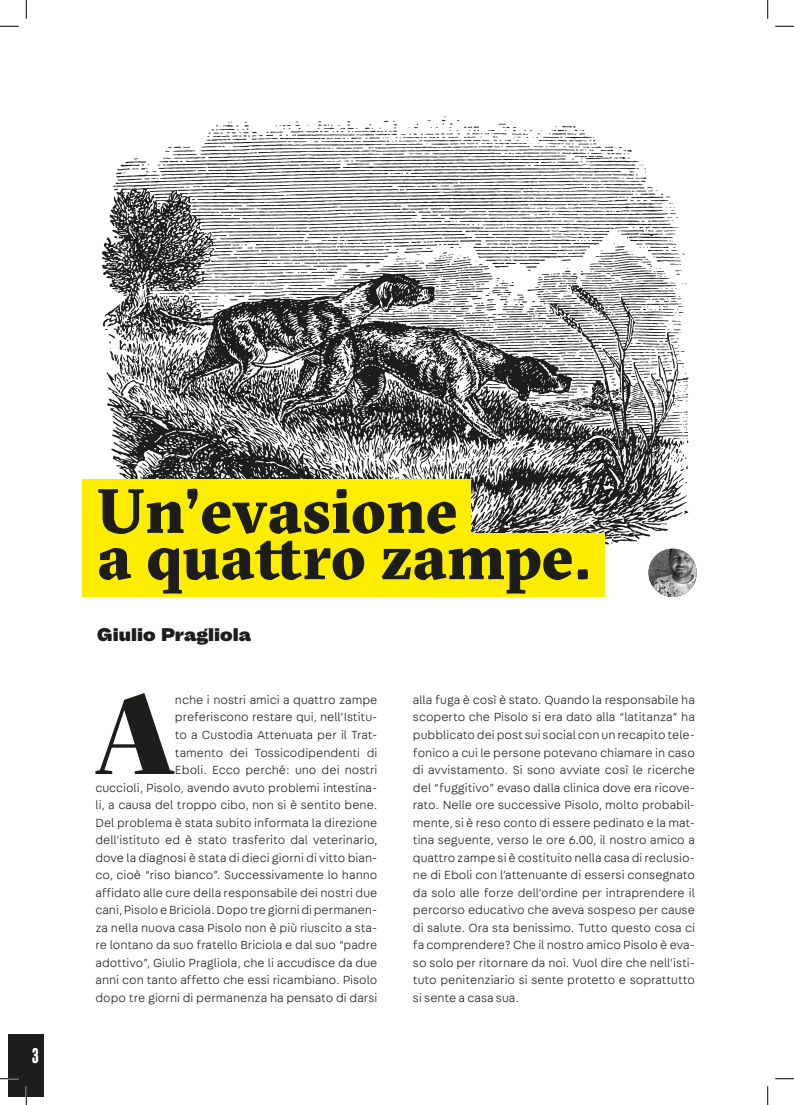
<style>
.page{position:relative;width:794px;height:1105px;background:#fff}
.page>*{position:absolute;margin:0;border:0;box-sizing:border-box;transform-origin:0 0}
.t1{font:112.5px "GT Sectra Display Super";color:#1d1d1b}
.t2{font:900 62.5px "GT Sectra";color:#1d1d1b}
.t3{font:500 20px "Druk";color:#fff}
.t4{font:800 17.5px "Mint Grotesk";color:#1d1d1b}
.t5{font:300 12.5px/17.5px "Fabriga";color:#1d1d1b;text-align:right}
</style>
<div class="page">
<div style="left:9px;top:1034px;width:35px;height:62px;background:#1d1d1b"></div>
<svg style="left:102px;top:117px;width:586px;height:442px"></svg>
<div style="left:82px;top:479px;width:388px;height:64px;background:#ffed00"></div>
<div style="left:82px;top:533px;width:522px;height:64px;background:#ffed00"></div>
<img style="left:648px;top:549px;width:48px;height:48px;border-radius:24px">
<svg style="left:0;top:25px;width:19px;height:2px"></svg>
<svg style="left:775px;top:25px;width:18px;height:2px"></svg>
<svg style="left:0;top:1078px;width:19px;height:1px"></svg>
<svg style="left:775px;top:1078px;width:18px;height:1px"></svg>
<svg style="left:25px;top:0;width:2px;height:19px"></svg>
<svg style="left:25px;top:1086px;width:2px;height:19px"></svg>
<svg style="left:767px;top:0;width:1px;height:19px"></svg>
<svg style="left:767px;top:1086px;width:1px;height:19px"></svg>
<h3 class="t3" style="left:32px;top:1042px;width:8px">3</h3>
<p class="t2" style="left:97px;top:470px;width:361px">Un’evasione</p>
<p class="t2" style="left:97px;top:516px;width:494px">a quattro zampe.</p>
<p class="t4" style="left:97px;top:622px;width:155px">Giulio Pragliola</p>
<p class="t1" style="left:95px;top:661px;width:81px">A</p>
<p class="t5" style="left:95px;top:691px;width:283px">nche i nostri amici a quattro zampe<br>preferiscono restare qui, nell’Istitu-<br>to a Custodia Attenuata per il Trat-<br>tamento dei Tossicodipendenti di<br>Eboli. Ecco perché: uno dei nostri<br>cuccioli, Pisolo, avendo avuto problemi intestina&shy;li, a causa del troppo cibo, non si è sentito bene.<br>Del problema è stata subito informata la direzione dell’istituto ed è stato trasferito dal veterinario, dove la diagnosi è stata di dieci giorni di vitto bian&shy;co, cioè “riso bianco”. Successivamente lo hanno affidato alle cure della responsabile dei nostri due cani, Pisolo e Briciola. Dopo tre giorni di permanen&shy;za nella nuova casa Pisolo non è più riuscito a sta&shy;re lontano da suo fratello Briciola e dal suo “padre adottivo”, Giulio Pragliola, che li accudisce da due anni con tanto affetto che essi ricambiano. Pisolo dopo tre giorni di permanenza ha pensato di darsi</p>
<p class="t5" style="left:412px;top:691px;width:283px;text-align:justify">alla fuga è così è stato. Quando la responsabile ha scoperto che Pisolo si era dato alla “latitanza” ha pubblicato dei post sui social con un recapito tele&shy;fonico a cui le persone potevano chiamare in caso di avvistamento. Si sono avviate così le ricerche del “fuggitivo” evaso dalla clinica dove era ricove&shy;rato. Nelle ore successive Pisolo, molto probabil&shy;mente, si è reso conto di essere pedinato e la mat&shy;tina seguente, verso le ore 6.00, il nostro amico a quattro zampe si è costituito nella casa di reclusio&shy;ne di Eboli con l’attenuante di essersi consegnato da solo alle forze dell’ordine per intraprendere il percorso educativo che aveva sospeso per cause di salute. Ora sta benissimo. Tutto questo cosa ci fa comprendere? Che il nostro amico Pisolo è eva&shy;so solo per ritornare da noi. Vuol dire che nell’isti&shy;tuto penitenziario si sente protetto e soprattutto si sente a casa sua.</p>
</div>
